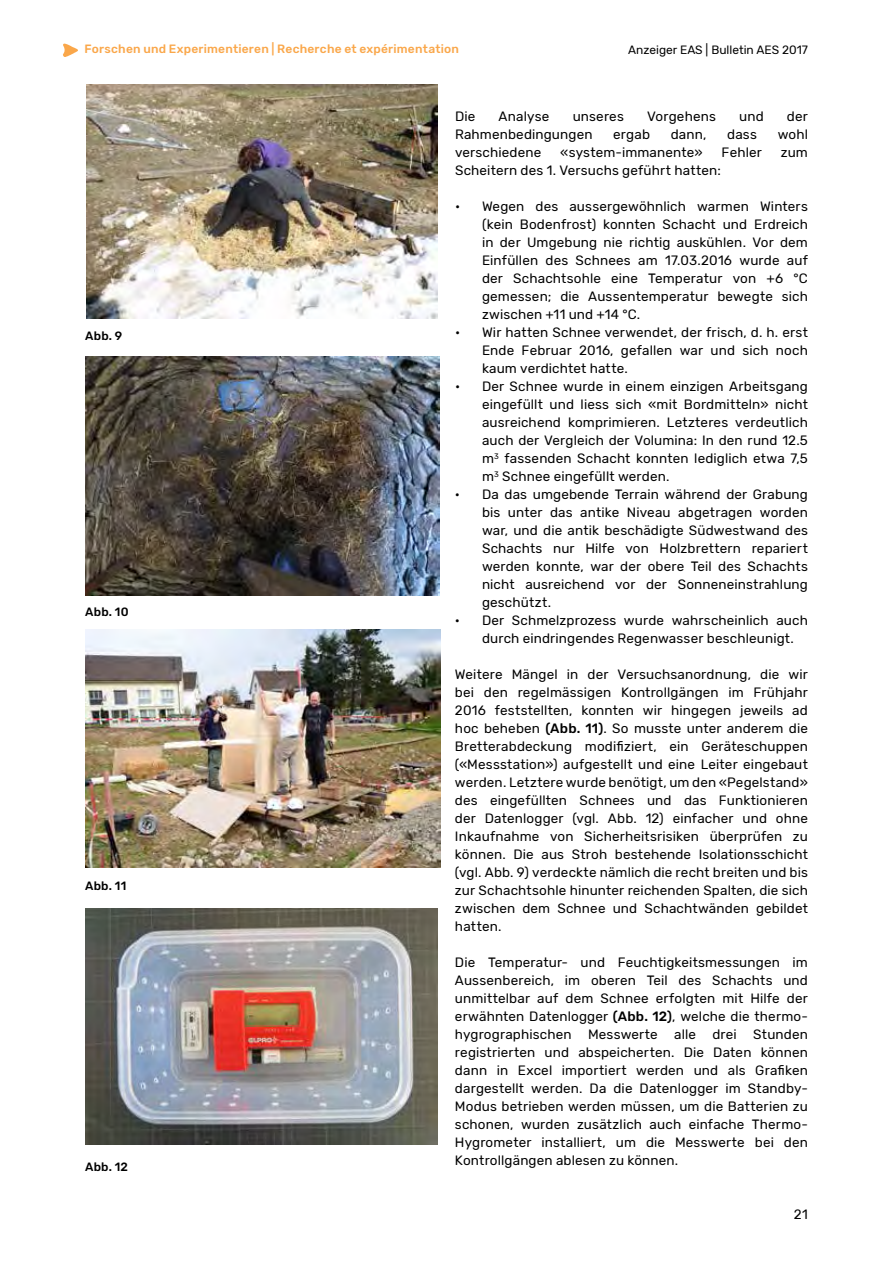
<style>
.page{position:relative;width:893px;height:1263px;background:#fff}
.page>*{position:absolute;margin:0;border:0;box-sizing:border-box;transform-origin:0 0}
.t1{font:13.5px/18px "Rubik";letter-spacing:.01em;color:#000;text-align:justify}
.t2{font:500 12px "Rubik";letter-spacing:.015em;color:#faa74a}
.t3{font:12px "Rubik";color:#000}
.t4{font:500 12px "Rubik";letter-spacing:.02em;color:#000}
.s1{font-weight:500}
</style>
<div class="page">
<svg style="left:63px;top:44px;width:15px;height:13px"></svg>
<img style="left:86px;top:85px;width:351px;height:234px">
<img style="left:85px;top:356px;width:354px;height:239px">
<img style="left:85px;top:630px;width:355px;height:237px">
<img style="left:85px;top:908px;width:353px;height:236px">
<p class="t2" style="left:84px;top:42px;width:376px">Forschen und Experimentieren | Recherche et expérimentation</p>
<p class="t3" style="left:628px;top:43px;width:181px">Anzeiger EAS | Bulletin AES 2017</p>
<p class="t4" style="left:85px;top:328px;width:39px">Abb. 9</p>
<p class="t4" style="left:85px;top:605px;width:45px">Abb. 10</p>
<p class="t4" style="left:85px;top:879px;width:43px">Abb. 11</p>
<p class="t4" style="left:85px;top:1160px;width:44px">Abb. 12</p>
<p class="t1" style="left:455px;top:108px;width:22px">Die</p>
<p class="t1" style="left:499px;top:108px;width:52px">Analyse</p>
<p class="t1" style="left:573px;top:108px;width:53px">unseres</p>
<p class="t1" style="left:647px;top:108px;width:70px">Vorgehens</p>
<p class="t1" style="left:739px;top:108px;width:26px">und</p>
<p class="t1" style="left:787px;top:108px;width:22px">der</p>
<p class="t1" style="left:455px;top:126px;width:139px">Rahmenbedingungen</p>
<p class="t1" style="left:613px;top:126px;width:38px">ergab</p>
<p class="t1" style="left:671px;top:126px;width:37px">dann,</p>
<p class="t1" style="left:727px;top:126px;width:31px">dass</p>
<p class="t1" style="left:778px;top:126px;width:32px">wohl</p>
<p class="t1" style="left:455px;top:144px;width:88px">verschiedene</p>
<p class="t1" style="left:560px;top:144px;width:144px">«system-immanente»</p>
<p class="t1" style="left:722px;top:144px;width:42px">Fehler</p>
<p class="t1" style="left:781px;top:144px;width:29px">zum</p>
<p class="t1" style="left:455px;top:162px;width:267px">Scheitern des 1. Versuchs geführt hatten:</p>
<p class="t1" style="left:482px;top:198px;width:327px;text-indent:-27px">• Wegen des aussergewöhnlich warmen Winters (kein Bodenfrost) konnten Schacht und Erdreich in der Umgebung nie richtig auskühlen. Vor dem Einfüllen des Schnees am 17.03.2016 wurde auf der Schachtsohle eine Temperatur von +6 °C gemessen; die Aussentemperatur bewegte sich zwischen +11 und +14 °C.</p>
<p class="t1" style="left:482px;top:324px;width:327px;text-indent:-27px">• Wir hatten Schnee verwendet, der frisch, d. h. erst Ende Februar 2016, gefallen war und sich noch kaum verdichtet hatte.</p>
<p class="t1" style="left:482px;top:378px;width:327px;text-indent:-27px">• Der Schnee wurde in einem einzigen Arbeitsgang eingefüllt und liess sich «mit Bordmitteln» nicht ausreichend komprimieren. Letzteres verdeutlich auch der Vergleich der Volumina: In den rund 12.5 m<sup>3</sup> fassenden Schacht konnten lediglich etwa 7,5 m<sup>3</sup> Schnee eingefüllt werden.</p>
<p class="t1" style="left:482px;top:486px;width:327px;text-indent:-27px">• Da das umgebende Terrain während der Grabung bis unter das antike Niveau abgetragen worden war, und die antik beschädigte Südwestwand des Schachts nur Hilfe von Holzbrettern repariert werden konnte, war der obere Teil des Schachts nicht ausreichend vor der Sonneneinstrahlung geschützt.</p>
<p class="t1" style="left:482px;top:612px;width:327px;text-indent:-27px">• Der Schmelzprozess wurde wahrscheinlich auch durch eindringendes Regenwasser beschleunigt.</p>
<p class="t1" style="left:455px;top:666px;width:354px">Weitere Mängel in der Versuchsanordnung, die wir bei den regelmässigen Kontrollgängen im Frühjahr 2016 feststellten, konnten wir hingegen jeweils ad hoc beheben <span class="s1">(Abb. 11)</span>. So musste unter anderem die Bretterabdeckung modifiziert, ein Geräteschuppen («Messstation») aufgestellt und eine Leiter eingebaut werden. Letztere wurde benötigt, um den «Pegelstand» des eingefüllten Schnees und das Funktionieren der Datenlogger (vgl. Abb. 12) einfacher und ohne Inkaufnahme von Sicherheitsrisiken überprüfen zu können. Die aus Stroh bestehende Isolationsschicht (vgl. Abb. 9) verdeckte nämlich die recht breiten und bis zur Schachtsohle hinunter reichenden Spalten, die sich zwischen dem Schnee und Schachtwänden gebildet hatten.</p>
<p class="t1" style="left:455px;top:954px;width:354px">Die Temperatur- und Feuchtigkeitsmessungen im Aussenbereich, im oberen Teil des Schachts und unmittelbar auf dem Schnee erfolgten mit Hilfe der erwähnten Datenlogger <span class="s1">(Abb. 12)</span>, welche die thermo&shy;hygrographischen Messwerte alle drei Stunden registrierten und abspeicherten. Die Daten können dann in Excel importiert werden und als Grafiken dargestellt werden. Da die Datenlogger im Standby-Modus betrieben werden müssen, um die Batterien zu schonen, wurden zusätzlich auch einfache Thermo-Hygrometer installiert, um die Messwerte bei den Kontrollgängen ablesen zu können.</p>
<p class="t1" style="left:794px;top:1206px;width:16px">21</p>
</div>
